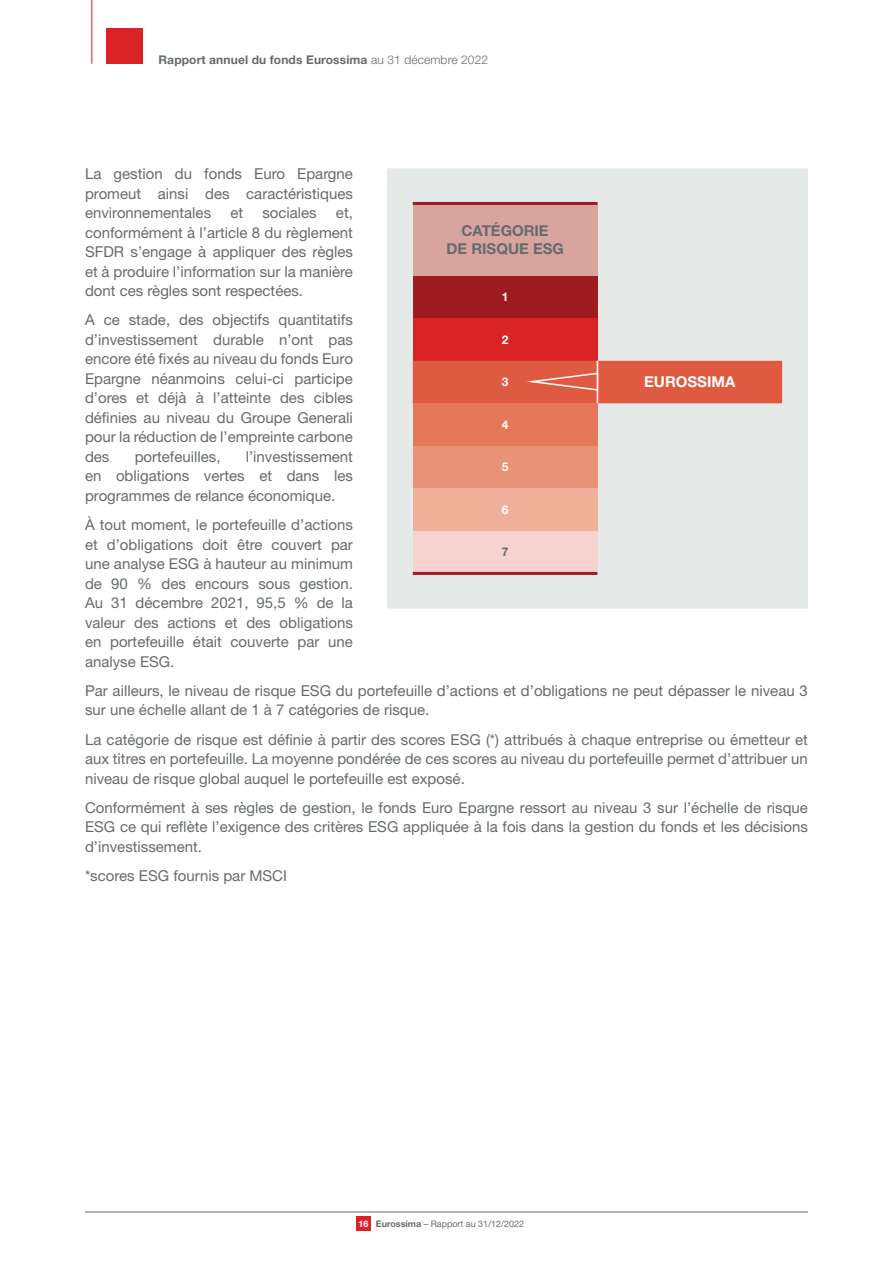
<style>
.page{position:relative;width:893px;height:1263px;background:#fff}
.page>*{position:absolute;margin:0;border:0;box-sizing:border-box;transform-origin:0 0}
.t1{font:15px/19.5px "Helvetica Neue LT Std";color:#656b6d;text-align:justify}
.t2{font:700 15px/18px "Helvetica Neue LT Std";color:#656b6d;text-align:center}
.t3{font:700 15px "Helvetica Neue LT Std";color:#fff}
.t4{font:700 12px "Helvetica Neue LT Std";letter-spacing:.01em;color:#656b6d}
.t5{font:700 12px "Helvetica Neue LT Std";color:#fff}
.t6{font:9px "Helvetica Neue LT Std";color:#656b6d}
.s1{font-weight:300}
.s2{font-weight:700;color:#fff}
.s3{font-weight:700}
</style>
<div class="page">
<hr style="left:91px;top:0;width:1px;height:64px;background:#d92326">
<div style="left:106px;top:28px;width:37px;height:36px;background:#d92326"></div>
<div style="left:387px;top:168px;width:421px;height:440px;background:#e5e9e7"></div>
<div style="left:413px;top:203px;width:184px;height:73px;background:#d9a49e"></div>
<div style="left:413px;top:276px;width:184px;height:42px;background:#9e1c1f"></div>
<div style="left:413px;top:318px;width:184px;height:43px;background:#d92326"></div>
<div style="left:413px;top:403px;width:184px;height:43px;background:#e5785b"></div>
<div style="left:413px;top:446px;width:184px;height:42px;background:#e89278"></div>
<div style="left:413px;top:488px;width:184px;height:43px;background:#efb099"></div>
<div style="left:413px;top:531px;width:184px;height:42px;background:#f6d2d1"></div>
<hr style="left:413px;top:202px;width:184px;height:3px;background:#9e1c1f">
<hr style="left:413px;top:572px;width:184px;height:3px;background:#9e1c1f">
<div style="left:413px;top:361px;width:369px;height:42px;background:#df5a40"></div>
<div style="left:356px;top:1216px;width:15px;height:15px;background:#d92326"></div>
<hr style="left:85px;top:1211px;width:723px;height:1px;background:#656b6d">
<p class="t4" style="left:159px;top:52px;width:331px">Rapport annuel du fonds Eurossima <span class="s1">au 31 décembre 2022</span></p>
<p class="t1" style="left:85px;top:164px;width:269px">La gestion du fonds Euro Epargne promeut ainsi des caractéristiques environnementales</p>
<p class="t1" style="left:230px;top:203px;width:14px">et</p>
<p class="t1" style="left:262px;top:203px;width:56px">sociales</p>
<p class="t1" style="left:85px;top:203px;width:269px;text-indent:251px">et, conformément à l’article 8 du règlement SFDR s’engage à appliquer des règles et à produire l’information sur la manière dont ces règles sont respectées.</p>
<p class="t1" style="left:85px;top:310px;width:269px">A ce stade, des objectifs quantitatifs d’investissement durable n’ont pas encore été fixés au niveau du fonds Euro Epargne néanmoins celui-ci participe d’ores et déjà à l’atteinte des cibles définies au niveau du Groupe Generali pour la réduction de l’empreinte carbone des</p>
<p class="t2" style="left:446px;top:221px;width:119px">CATÉGORIE<br>DE RISQUE ESG</p>
<p class="t5" style="left:502px;top:290px;width:8px">1</p>
<p class="t5" style="left:502px;top:332px;width:8px">2</p>
<p class="t5" style="left:502px;top:375px;width:8px">3</p>
<p class="t3" style="left:644px;top:373px;width:93px">EUROSSIMA</p>
<p class="t5" style="left:502px;top:417px;width:8px">4</p>
<p class="t5" style="left:502px;top:460px;width:8px">5</p>
<p class="t5" style="left:502px;top:502px;width:8px">6</p>
<p class="t4" style="left:502px;top:545px;width:8px">7</p>
<p class="t1" style="left:135px;top:446px;width:87px">portefeuilles,</p>
<p class="t1" style="left:85px;top:446px;width:269px;text-indent:161px">l’investissement en obligations vertes et dans les programmes de relance économique.</p>
<p class="t1" style="left:85px;top:515px;width:269px">À tout moment, le portefeuille d’actions et d’obligations doit être couvert par une analyse ESG à hauteur au minimum de 90 % des encours sous gestion.<br>Au 31 décembre 2021, 95,5 % de la valeur des actions et des obligations en portefeuille était couverte par une analyse ESG.</p>
<p class="t1" style="left:85px;top:680px;width:724px">Par ailleurs, le niveau de risque ESG du portefeuille d’actions et d’obligations ne peut dépasser le niveau 3 sur une échelle allant de 1 à 7 catégories de risque.</p>
<p class="t1" style="left:85px;top:729px;width:724px">La catégorie de risque est définie à partir des scores ESG (*) attribués à chaque entreprise ou émetteur et aux titres en portefeuille. La moyenne pondérée de ces scores au niveau du portefeuille permet d’attribuer un niveau de risque global auquel le portefeuille est exposé.</p>
<p class="t1" style="left:85px;top:797px;width:724px">Conformément à ses règles de gestion, le fonds Euro Epargne ressort au niveau 3 sur l’échelle de risque ESG ce qui reflète l’exigence des critères ESG appliquée à la fois dans la gestion du fonds et les décisions d’investissement.</p>
<p class="t1" style="left:85px;top:866px;width:203px">*scores ESG fournis par MSCI</p>
<p class="t6" style="left:358px;top:1218px;width:167px"><span class="s2">16</span> <span class="s3">Eurossima</span> – Rapport au 31/12/2022</p>
</div>
